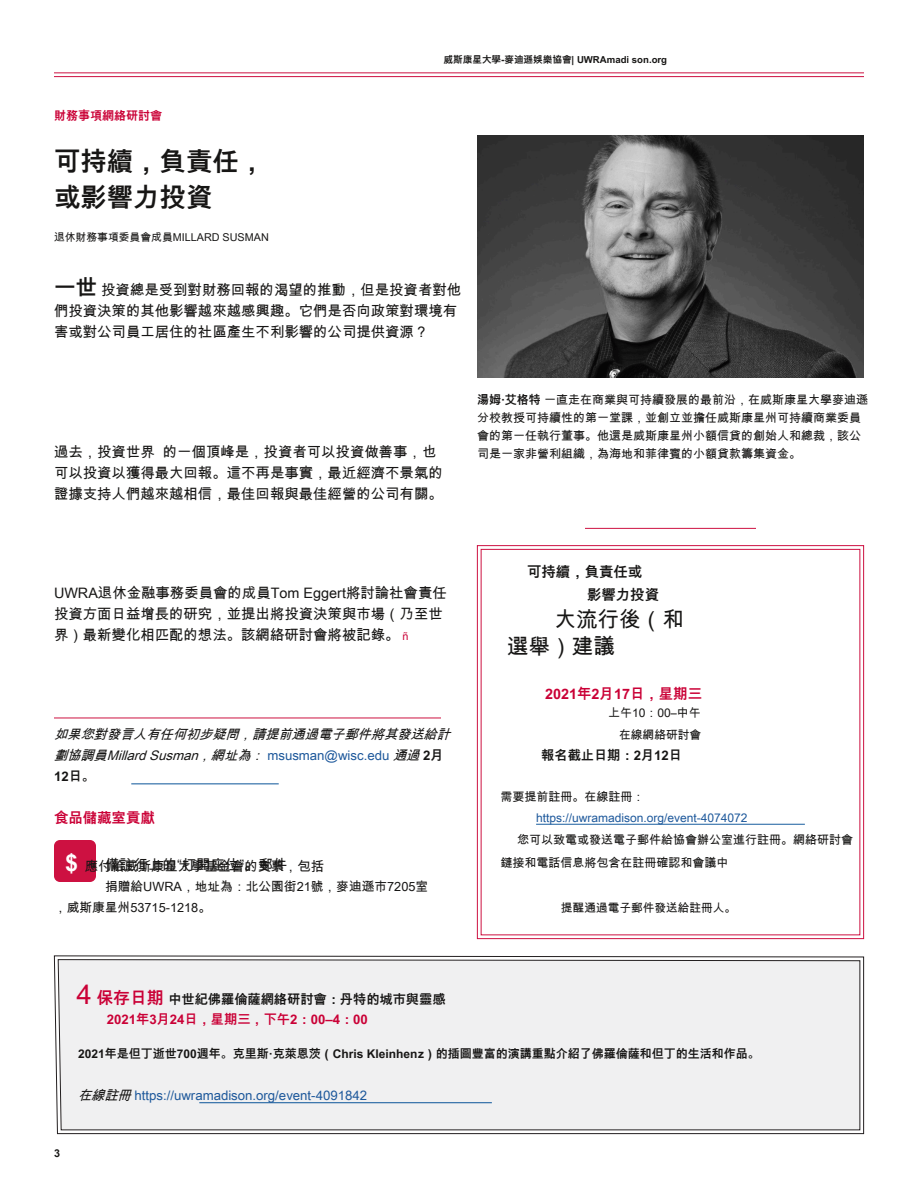
<style>
.page{position:relative;width:918px;height:1188px;background:#fff}
.page>*{position:absolute;margin:0;border:0;box-sizing:border-box;transform-origin:0 0}
.t1{font:700 26.4px/36px "Arial Unicode MS";color:#171615}
.t2{font:21.6px/27px "Arial Unicode MS";color:#171615}
.t3{font:14.4px/21px "Arial Unicode MS";color:#171615}
.t4{font:700 14.4px "Arial Unicode MS";color:#ca0036}
.t5{font:700 14.4px/22.5px "Arial Unicode MS";color:#171615}
.t6{font:13.35px "Arial Unicode MS";color:#171615}
.t7{font:italic 13.2px/21px "Arial Unicode MS";color:#171615}
.t8{font:700 13.2px/19.5px "Arial Unicode MS";color:#ca0036}
.t9{font:13.2px "Arial Unicode MS";color:#1d589b}
.t10{font:700 13.2px "Arial Unicode MS";color:#171615}
.t11{font:12.75px/21px "Arial Unicode MS";color:#171615}
.t12{font:12px/18px "Arial Unicode MS";color:#171615}
.t13{font:700 12px "Arial Unicode MS";color:#171615}
.t14{font:12px "Arial Unicode MS";color:#1d589b}
.t15{font:700 12px "Arial Unicode MS";color:#ca0036}
.t16{font:11.7px "Arial Unicode MS";color:#171615}
.t17{font:10.8px "Arial Unicode MS";color:#171615}
.t18{font:700 10.8px "Arial Unicode MS";color:#171615}
.t19{font:700 9.6px "Arial Unicode MS";color:#171615}
.s1{font-weight:700;font-size:21.6px}
.s2{font-weight:700}
.s3{font-size:10.8px;color:#ca0036}
.s4{font-style:normal;color:#1d589b}
.s5{font-weight:700;font-style:normal}
.s6{font-weight:700;font-size:23.25px;color:#fff}
.s7{font-weight:400;font-size:27.6px}
.s8{font-size:16.8px}
.s9{color:#171615}
.s10{font-style:italic;color:#171615}
</style>
<div class="page">
<hr style="left:54px;top:72px;width:810px;height:1px;background:#cd1141">
<hr style="left:54px;top:76px;width:810px;height:1px;background:#cd1141">
<svg style="left:477px;top:545px;width:387px;height:394px"></svg>
<hr style="left:54px;top:718px;width:387px;height:1px;background:#cd1141">
<hr style="left:131px;top:783px;width:148px;height:1px;background:#175d9e">
<hr style="left:585px;top:528px;width:171px;height:1px;background:#cd1141">
<div style="left:54px;top:840px;width:42px;height:42px;background:#cd1141;border-radius:6px"></div>
<img style="left:477px;top:135px;width:387px;height:243px">
<svg style="left:54px;top:955px;width:810px;height:180px"></svg>
<div style="left:57px;top:959px;width:804px;height:172px;background:#f0f0f1"></div>
<p class="t19" style="left:444px;top:53px;width:225px">威斯康星大學-麥迪遜娛樂協會| UWRAmadi son.org</p>
<p class="t15" style="left:54px;top:107px;width:109px">財務事項網絡研討會</p>
<h1 class="t1" style="left:54px;top:142px;width:213px">可持續，負責任，或影響力投資</h1>
<p class="t17" style="left:54px;top:230px;width:216px">退休財務事項委員會成員MILLARD SUSMAN</p>
<p class="t3" style="left:54px;top:279px;width:409px"><span class="s1">一世</span> 投資總是受到對財務回報的渴望的推動，但是投資者對他們投資決策的其他影響越來越感興趣。它們是否向政策對環境有害或對公司員工居住的社區產生不利影響的公司提供資源？</p>
<p class="t3" style="left:54px;top:441px;width:390px">過去，投資世界 的一個頂峰是，投資者可以投資做善事，也可以投資以獲得最大回報。這不再是事實，最近經濟不景氣的證據支持人們越來越相信，最佳回報與最佳經營的公司有關。</p>
<p class="t12" style="left:477px;top:390px;width:393px"><span class="s2">湯姆·艾格特</span> 一直走在商業與可持續發展的最前沿，在威斯康星大學麥迪遜分校教授可持續性的第一堂課，並創立並擔任威斯康星州可持續商業委員會的第一任執行董事。他還是威斯康星州小額信貸的創始人和總裁，該公司是一家非營利組織，為海地和菲律賓的小額貸款籌集資金。</p>
<p class="t3" style="left:54px;top:582px;width:394px">UWRA退休金融事務委員會的成員Tom Eggert將討論社會責任投資方面日益增長的研究，並提出將投資決策與市場（乃至世界）最新變化相匹配的想法。該網絡研討會將被記錄。 <span class="s3">ñ</span></p>
<p class="t5" style="left:587px;top:560px;width:73px;text-indent:-60px">可持續，負責任或影響力投資</p>
<h2 class="t2" style="left:507px;top:605px;width:178px;text-indent:47px">大流行後（和選舉）建議</h2>
<p class="t4" style="left:545px;top:684px;width:158px">2021年2月17日，星期三</p>
<p class="t12" style="left:608px;top:703px;width:94px">上午10：00–中午</p>
<p class="t7" style="left:54px;top:724px;width:403px">如果您對發言人有任何初步疑問，請提前通過電子郵件將其發送給計</p>
<p class="t16" style="left:619px;top:727px;width:84px">在線網絡研討會</p>
<p class="t7" style="left:54px;top:745px;width:391px">劃協調員MillardSusman，網址為： <span class="s4">m s u s m a n @w i s c . e d u</span> 通過 <span class="s5">2 月<br>12日。</span></p>
<p class="t10" style="left:541px;top:746px;width:142px">報名截止日期：2月12日</p>
<p class="t12" style="left:501px;top:787px;width:145px">需要提前註冊。在線註冊：</p>
<p class="t14" style="left:536px;top:809px;width:213px">https://uwramadison.org/event-4074072</p>
<p class="t12" style="left:500px;top:828px;width:354px;line-height:22.5px;text-indent:17px">您可以致電或發送電子郵件給協會辦公室進行註冊。網絡研討會鏈接和電話信息將包含在註冊確認和會議中</p>
<p class="t16" style="left:561px;top:899px;width:177px">提醒通過電子郵件發送給註冊人。</p>
<p class="t4" style="left:54px;top:808px;width:102px">食品儲藏室貢獻</p>
<p class="t6" style="left:65px;top:857px;width:260px"><span class="s6">$</span> 應付給威斯康星大學基金會的支票，包括</p>
<p class="t11" style="left:54px;top:875px;width:376px;text-indent:51px">捐贈給UWRA，地址為：北公園街21號，麥迪遜市7205室，威斯康星州53715-1218。</p>
<p class="t3" style="left:105px;top:854px;width:184px">備註行上的“打開座位”。郵件</p>
<p class="t8" style="left:107px;top:989px;width:340px;text-indent:-30px"><span class="s7">4</span> <span class="s8">保存日期</span> <span class="s9">中世紀佛羅倫薩網絡研討會：丹特的城市與靈感<br></span>2021年3月24日，星期三，下午2：00–4：00</p>
<p class="t13" style="left:78px;top:1045px;width:683px">2021年是但丁逝世700週年。克里斯·克萊恩茨（Chris Kleinhenz）的插圖豐富的演講重點介紹了佛羅倫薩和但丁的生活和作品。</p>
<p class="t9" style="left:78px;top:1086px;width:291px"><span class="s10">在線註冊</span> https://uwramadison.org/event-4091842</p>
<p class="t18" style="left:54px;top:1145px;width:8px">3</p>
</div>
